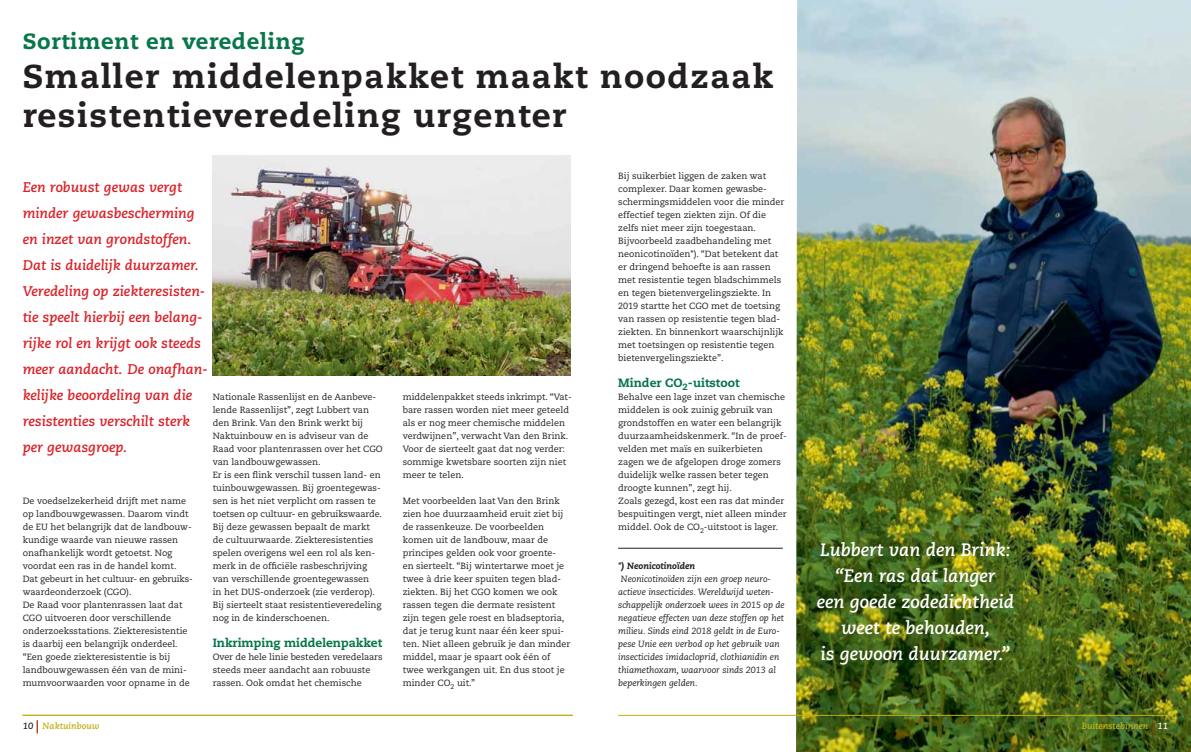
<style>
.page{position:relative;width:1191px;height:752px;background:#fff}
.page>*{position:absolute;margin:0;border:0;box-sizing:border-box;transform-origin:0 0}
.t1{font:800 33px/39px "Caecilia LT Std";letter-spacing:.045em;color:#231f20}
.t2{font:800 22px "Caecilia LT Std";letter-spacing:.03em;color:#07764a}
.t3{font:italic 700 18px/26px "Caecilia LT Std";color:#fff;text-align:center}
.t4{font:italic 700 14px/26px "Caecilia LT Std";color:#da2128}
.t5{font:800 12px "Caecilia LT Std";letter-spacing:-.005em;color:#07764a}
.t6{font:9px/13px "Caecilia LT Std";color:#231f20}
.t7{font:italic 9px/13px "Caecilia LT Std";color:#231f20}
.t8{font:italic 700 9px "Caecilia LT Std";color:#c1b015}
.t9{font:italic 800 9px "Caecilia LT Std";color:#231f20}
.s1{color:#231f20}
.s2{color:#fff}
</style>
<div class="page">
<img style="left:796px;top:0;width:395px;height:751px">
<hr style="left:618px;top:714px;width:550px;height:1px;background:#c1b015">
<svg style="left:1152px;top:720px;width:1px;height:13px"></svg>
<hr style="left:23px;top:714px;width:550px;height:1px;background:#c1b015">
<svg style="left:37px;top:720px;width:1px;height:12px"></svg>
<img style="left:213px;top:156px;width:357px;height:220px">
<hr style="left:618px;top:547px;width:165px;height:1px;background:#231f20">
<h2 class="t2" style="left:23px;top:28px;width:283px">Sortiment en veredeling</h2>
<h1 class="t1" style="left:23px;top:57px;width:752px">Smaller middelenpakket maakt noodzaak resistentieveredeling urgenter</h1>
<p class="t4" style="left:23px;top:174px;width:187px">Een robuust gewas vergt minder gewasbescherming en inzet van grondstoffen.<br>Dat is duidelijk duurzamer.<br>Veredeling op ziekteresisten&shy;tie speelt hierbij een belang&shy;rijke rol en krijgt ook steeds meer aandacht. De onafhan&shy;kelijke beoordeling van die resistenties verschilt sterk per gewasgroep.</p>
<p class="t6" style="left:213px;top:390px;width:171px">Nationale Rassenlijst en de Aanbeve&shy;lende Rassenlijst”, zegt Lubbert van den Brink. Van den Brink werkt bij Naktuinbouw en is adviseur van de Raad voor plantenrassen over het CGO van landbouwgewassen.<br>Er is een flink verschil tussen land- en tuinbouwgewassen. Bij groentegewas&shy;sen is het niet verplicht om rassen te toetsen op cultuur- en gebruikswaarde.<br>Bij deze gewassen bepaalt de markt de cultuurwaarde. Ziekteresistenties spelen overigens wel een rol als ken&shy;merk in de officiële rasbeschrijving van verschillende groentegewassen<br>in het DUS-onderzoek (zie verderop).<br>Bij sierteelt staat resistentieveredeling nog in de kinderschoenen.</p>
<h3 class="t5" style="left:213px;top:636px;width:171px">Inkrimping middelenpakket</h3>
<p class="t6" style="left:213px;top:650px;width:171px">Over de hele linie besteden veredelaars steeds meer aandacht aan robuuste rassen. Ook omdat het chemische</p>
<p class="t6" style="left:23px;top:494px;width:172px">De voedselzekerheid drijft met name op landbouwgewassen. Daarom vindt de EU het belangrijk dat de landbouw&shy;kundige waarde van nieuwe rassen onafhankelijk wordt getoetst. Nog voordat een ras in de handel komt.<br>Dat gebeurt in het cultuur- en gebruiks&shy;waardeonderzoek (CGO).<br>De Raad voor plantenrassen laat dat CGO uitvoeren door verschillende onderzoeksstations. Ziekteresistentie is daarbij een belangrijk onderdeel. “Een goede ziekteresistentie is bij landbouwgewassen één van de mini&shy;mumvoorwaarden voor opname in de</p>
<p class="t6" style="left:403px;top:390px;width:170px">middelenpakket steeds inkrimpt. “Vat&shy;bare rassen worden niet meer geteeld als er nog meer chemische middelen verdwijnen”, verwacht Van den Brink.<br>Voor de sierteelt gaat dat nog verder: sommige kwetsbare soorten zijn niet meer te telen.</p>
<p class="t6" style="left:403px;top:494px;width:169px">Met voorbeelden laat Van den Brink zien hoe duurzaamheid eruit ziet bij de rassenkeuze. De voorbeelden komen uit de landbouw, maar de principes gelden ook voor groente-<br>en sierteelt. “Bij wintertarwe moet je twee à drie keer spuiten tegen blad&shy;ziekten. Bij het CGO komen we ook rassen tegen die dermate resistent zijn tegen gele roest en bladseptoria, dat je terug kunt naar één keer spui&shy;ten. Niet alleen gebruik je dan minder middel, maar je spaart ook één of twee werkgangen uit. En dus stoot je minder CO<sub>2</sub> uit.”</p>
<p class="t6" style="left:618px;top:169px;width:168px">Bij suikerbiet liggen de zaken wat complexer. Daar komen gewasbe&shy;schermingsmiddelen voor die minder effectief tegen ziekten zijn. Of die zelfs niet meer zijn toegestaan.<br>Bijvoorbeeld zaadbehandeling met neonicotinoïden*). “Dat betekent dat er dringend behoefte is aan rassen met resistentie tegen bladschimmels en tegen bietenvergelingsziekte. In 2019 startte het CGO met de toetsing van rassen op resistentie tegen blad&shy;ziekten. En binnenkort waarschijnlijk met toetsingen op resistentie tegen bietenvergelingsziekte”.</p>
<h3 class="t5" style="left:618px;top:376px;width:123px">Minder CO<sub>2</sub>-uitstoot</h3>
<p class="t6" style="left:618px;top:390px;width:170px">Behalve een lage inzet van chemische middelen is ook zuinig gebruik van grondstoffen en water een belangrijk duurzaamheidskenmerk. “In de proef&shy;velden met maïs en suikerbieten zagen we de afgelopen droge zomers duidelijk welke rassen beter tegen droogte kunnen”, zegt hij.<br>Zoals gezegd, kost een ras dat minder bespuitingen vergt, niet alleen minder middel. Ook de CO<sub>2</sub>-uitstoot is lager.</p>
<p class="t9" style="left:618px;top:560px;width:78px">*) Neonicotinoïden</p>
<p class="t7" style="left:618px;top:572px;width:168px">Neonicotinoïden zijn een groep neuro&shy;actieve insecticides. Wereldwijd weten&shy;schappelijk onderzoek wees in 2015 op de negatieve effecten van deze stoffen op het milieu. Sinds eind 2018 geldt in de Euro&shy;pese Unie een verbod op het gebruik van insecticides imidacloprid, clothianidin en thiamethoxam, waarvoor sinds 2013 al beperkingen gelden.</p>
<h3 class="t3" style="left:816px;top:537px;width:199px">Lubbert van den Brink: “Een ras dat langer<br>een goede zodedichtheid weet te behouden,<br>is gewoon duurzamer.”</h3>
<p class="t8" style="left:23px;top:721px;width:78px"><span class="s1">10</span> Naktuinbouw</p>
<p class="t8" style="left:1081px;top:721px;width:88px">Buitenstebinnen <span class="s2">11</span></p>
</div>
